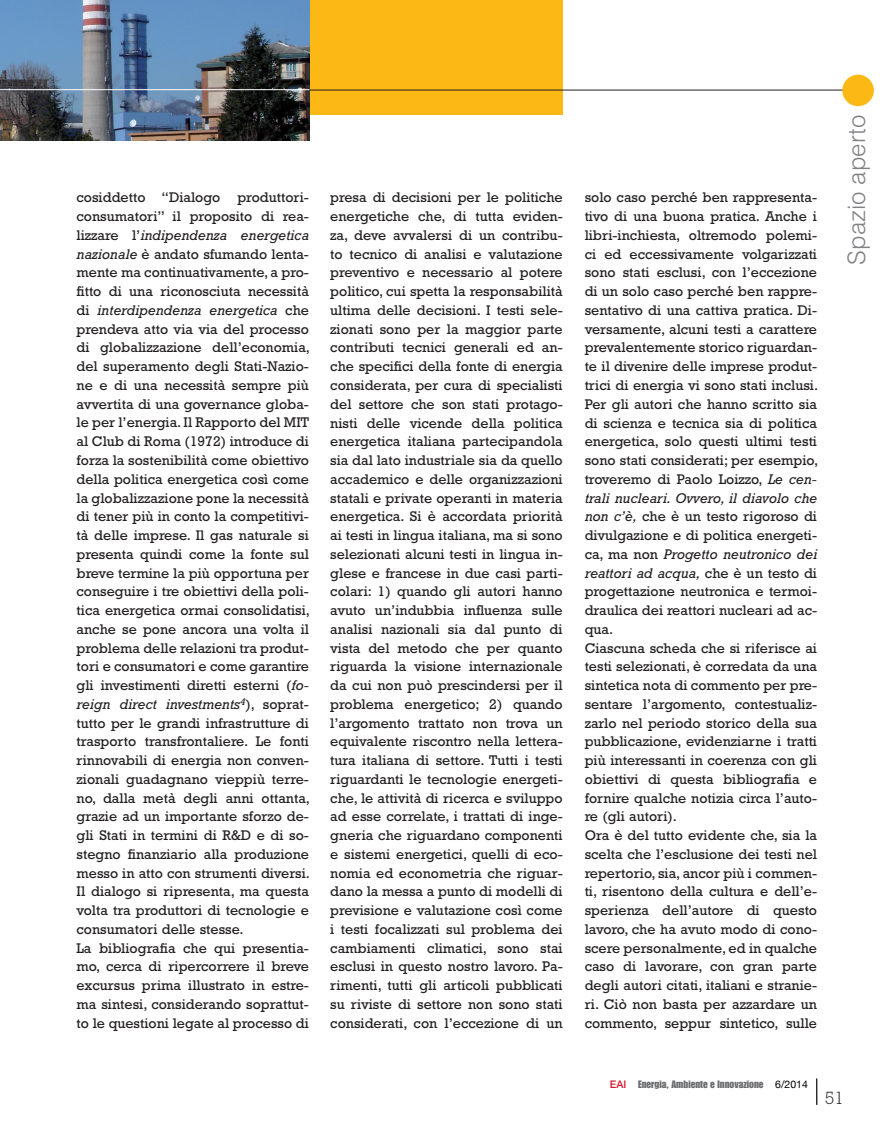
<style>
.page{position:relative;width:893px;height:1127px;background:#fff}
.page>*{position:absolute;margin:0;border:0;box-sizing:border-box;transform-origin:0 0}
.t1{font:300 24px "Helvetica";color:#808285}
.t2{font:300 18px "Rockwell";color:#231f20}
.t3{font:14.25px/18.8px "Rockwell";color:#231f20}
.t4{font:10.5px "Impact";color:#6c6d70}
.s1{font-style:italic}
.s2{font-family:"Helvetica Neue";font-weight:500;color:#d7162e}
.s3{font-family:"Helvetica Neue";color:#000}
</style>
<div class="page">
<div style="left:0;top:0;width:563px;height:115px;background:#fcb814"></div>
<svg style="left:816px;top:1078px;width:1px;height:27px"></svg>
<hr style="left:0;top:90px;width:857px;height:1px;background:#231f20">
<div style="left:842px;top:75px;width:32px;height:31px;background:#fcb814;border-radius:50%"></div>
<img style="left:0;top:0;width:309px;height:140px">
<hr style="left:0;top:89px;width:309px;height:1px;background:#fff">
<p class="t3" style="left:77px;top:190px;width:235px">cosiddetto “Dialogo produttori&shy;consumatori” il proposito di rea&shy;lizzare l’<span class="s1">indipendenza energetica nazionale</span> è andato sfumando lenta&shy;mente ma continuativamente, a pro&shy;fitto di una riconosciuta necessità di <span class="s1">interdipendenza energetica</span> che prendeva atto via via del processo di globalizzazione dell’economia, del superamento degli Stati-Nazio&shy;ne e di una necessità sempre più avvertita di una governance globa&shy;le per l’energia. Il Rapporto del MIT al Club di Roma (1972) introduce di forza la sostenibilità come obiettivo della politica energetica così come la globalizzazione pone la necessità di tener più in conto la competitivi&shy;tà delle imprese. Il gas naturale si presenta quindi come la fonte sul breve termine la più opportuna per conseguire i tre obiettivi della poli&shy;tica energetica ormai consolidatisi, anche se pone ancora una volta il problema delle relazioni tra produt&shy;tori e consumatori e come garantire gli investimenti diretti esterni (<span class="s1">fo&shy;reign direct investments</span><sup>4</sup>), soprat&shy;tutto per le grandi infrastrutture di trasporto transfrontaliere. Le fonti rinnovabili di energia non conven&shy;zionali guadagnano vieppiù terre&shy;no, dalla metà degli anni ottanta, grazie ad un importante sforzo de&shy;gli Stati in termini di R&amp;D e di so&shy;stegno finanziario alla produzione messo in atto con strumenti diversi.<br>Il dialogo si ripresenta, ma questa volta tra produttori di tecnologie e consumatori delle stesse.<br>La bibliografia che qui presentia&shy;mo, cerca di ripercorrere il breve excursus prima illustrato in estre&shy;ma sintesi, considerando soprattut&shy;to le questioni legate al processo di</p>
<p class="t3" style="left:330px;top:190px;width:234px;text-align:justify">presa di decisioni per le politiche energetiche che, di tutta eviden&shy;za, deve avvalersi di un contribu&shy;to tecnico di analisi e valutazione preventivo e necessario al potere politico, cui spetta la responsabilità ultima delle decisioni. I testi sele&shy;zionati sono per la maggior parte contributi tecnici generali ed an&shy;che specifici della fonte di energia considerata, per cura di specialisti del settore che son stati protago&shy;nisti delle vicende della politica energetica italiana partecipandola sia dal lato industriale sia da quello accademico e delle organizzazioni statali e private operanti in materia energetica. Si è accordata priorità ai testi in lingua italiana, ma si sono selezionati alcuni testi in lingua in&shy;glese e francese in due casi parti&shy;colari: 1) quando gli autori hanno avuto un’indubbia influenza sulle analisi nazionali sia dal punto di vista del metodo che per quanto riguarda la visione internazionale da cui non può prescindersi per il problema energetico; 2) quando l’argomento trattato non trova un equivalente riscontro nella lettera&shy;tura italiana di settore. Tutti i testi riguardanti le tecnologie energeti&shy;che, le attività di ricerca e sviluppo ad esse correlate, i trattati di inge&shy;gneria che riguardano componenti e sistemi energetici, quelli di eco&shy;nomia ed econometria che riguar&shy;dano la messa a punto di modelli di previsione e valutazione così come i testi focalizzati sul problema dei cambiamenti climatici, sono stai esclusi in questo nostro lavoro. Pa&shy;rimenti, tutti gli articoli pubblicati su riviste di settore non sono stati considerati, con l’eccezione di un</p>
<p class="t3" style="left:585px;top:190px;width:235px">solo caso perché ben rappresenta&shy;tivo di una buona pratica. Anche i libri-inchiesta, oltremodo polemi&shy;ci ed eccessivamente volgarizzati sono stati esclusi, con l’eccezione di un solo caso perché ben rappre&shy;sentativo di una cattiva pratica. Di&shy;versamente, alcuni testi a carattere prevalentemente storico riguardan&shy;te il divenire delle imprese produt&shy;trici di energia vi sono stati inclusi.<br>Per gli autori che hanno scritto sia di scienza e tecnica sia di politica energetica, solo questi ultimi testi sono stati considerati; per esempio, troveremo di Paolo Loizzo, <span class="s1">Le cen&shy;trali nucleari. Ovvero, il diavolo che non c’è,</span> che è un testo rigoroso di divulgazione e di politica energeti&shy;ca, ma non <span class="s1">Progetto neutronico dei reattori ad acqua,</span> che è un testo di progettazione neutronica e termoi&shy;draulica dei reattori nucleari ad ac&shy;qua.<br>Ciascuna scheda che si riferisce ai testi selezionati, è corredata da una sintetica nota di commento per pre&shy;sentare l’argomento, contestualiz&shy;zarlo nel periodo storico della sua pubblicazione, evidenziarne i tratti più interessanti in coerenza con gli obiettivi di questa bibliografia e fornire qualche notizia circa l’auto&shy;re (gli autori).<br>Ora è del tutto evidente che, sia la scelta che l’esclusione dei testi nel repertorio, sia, ancor più i commen&shy;ti, risentono della cultura e dell’e&shy;sperienza dell’autore di questo lavoro, che ha avuto modo di cono&shy;scere personalmente, ed in qualche caso di lavorare, con gran parte degli autori citati, italiani e stranie&shy;ri. Ciò non basta per azzardare un commento, seppur sintetico, sulle</p>
<h1 class="t1" style="left:848px;top:265px;width:151px;rotate:-90deg">Spazio aperto</h1>
<p class="t4" style="left:610px;top:1080px;width:200px"><span class="s2">EAI</span> Energia, Ambiente e Innovazione <span class="s3">6/2014</span></p>
<p class="t2" style="left:825px;top:1091px;width:21px">51</p>
</div>
